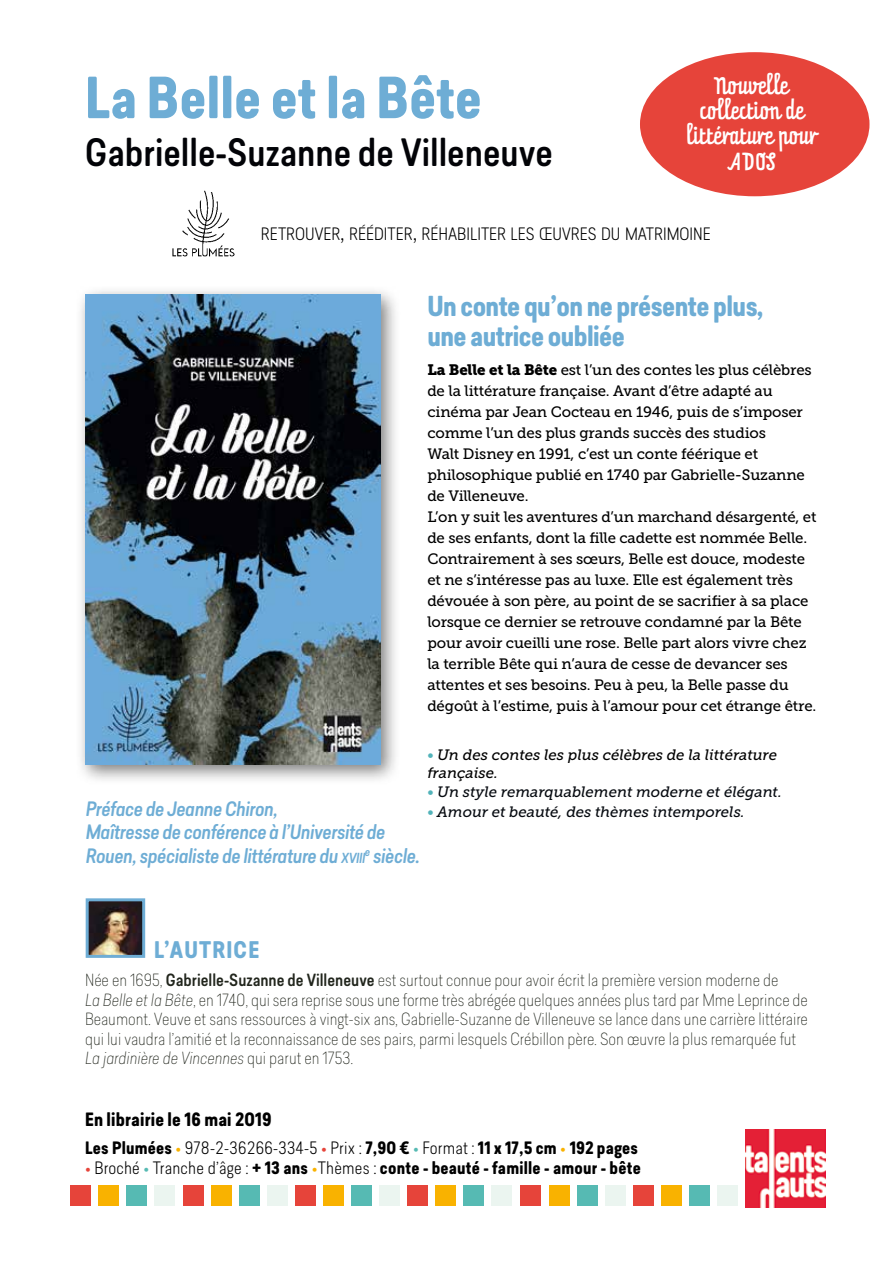
<style>
.page{position:relative;width:893px;height:1263px;background:#fff}
.page>*{position:absolute;margin:0;border:0;box-sizing:border-box;transform-origin:0 0}
.t1{font:700 55.5px "Predige Rounded";color:#6eadd5}
.t2{font:500 37.05px "Predige Rounded";color:#020307}
.t3{font:700 27px/30px "Predige Rounded";letter-spacing:-.02em;color:#6eadd5}
.t4{font:700 22.5px "Predige Rounded";letter-spacing:.05em;color:#6eadd5}
.t5{font:21px/25.2px "Prater Script One";color:#fff;text-align:center}
.t6{font:italic 500 19.5px/23.4px "Predige Rounded";letter-spacing:-.02em;color:#6eadd5}
.t7{font:700 18px "Predige Rounded";letter-spacing:.01em;color:#000}
.t8{font:700 16.8px "Predige Rounded";letter-spacing:.015em;color:#000}
.t9{font:300 16.8px "Predige Rounded";color:#000}
.t10{font:100 16.5px/19.5px "Predige Rounded";color:#21251c}
.t11{font:15px/21px "Museo Slab 500";letter-spacing:-.01em;color:#000}
.t12{font:italic 15px "Museo Slab 500";color:#060a10}
.t13{font:italic 15px/18px "Museo Slab 500";color:#000}
.s1{font-size:24px}
.s2{font-family:"Museo Slab 900"}
.s3{font-size:13.65px}
.s4{color:#52b3ba}
.s5{font-weight:500}
.s6{font-style:italic}
.s7{font-weight:300;color:#f9b200}
.s8{font-weight:300}
.s9{font-weight:300;color:#e6443a}
.s10{font-weight:300;color:#56bab3}
</style>
<div class="page">
<div style="left:71px;top:1185px;width:20px;height:20px;background:#e6443a"></div>
<div style="left:99px;top:1185px;width:20px;height:20px;background:#f9b200"></div>
<div style="left:127px;top:1185px;width:20px;height:20px;background:#56bab3"></div>
<div style="left:155px;top:1185px;width:20px;height:20px;background:#ebf5f0"></div>
<div style="left:183px;top:1185px;width:20px;height:20px;background:#e6443a"></div>
<div style="left:211px;top:1185px;width:20px;height:20px;background:#f9b200"></div>
<div style="left:239px;top:1185px;width:20px;height:20px;background:#56bab3"></div>
<div style="left:267px;top:1185px;width:20px;height:20px;background:#ebf5f0"></div>
<div style="left:295px;top:1185px;width:20px;height:20px;background:#e6443a"></div>
<div style="left:323px;top:1185px;width:20px;height:20px;background:#f9b200"></div>
<div style="left:352px;top:1185px;width:20px;height:20px;background:#56bab3"></div>
<div style="left:380px;top:1185px;width:20px;height:20px;background:#ebf5f0"></div>
<div style="left:407px;top:1185px;width:20px;height:20px;background:#e6443a"></div>
<div style="left:435px;top:1185px;width:20px;height:20px;background:#f9b200"></div>
<div style="left:463px;top:1185px;width:21px;height:20px;background:#56bab3"></div>
<div style="left:492px;top:1185px;width:20px;height:20px;background:#ebf5f0"></div>
<div style="left:521px;top:1185px;width:20px;height:20px;background:#e6443a"></div>
<div style="left:549px;top:1185px;width:20px;height:20px;background:#f9b200"></div>
<div style="left:577px;top:1185px;width:20px;height:20px;background:#56bab3"></div>
<div style="left:605px;top:1185px;width:20px;height:20px;background:#ebf5f0"></div>
<div style="left:633px;top:1185px;width:20px;height:20px;background:#e6443a"></div>
<div style="left:661px;top:1185px;width:20px;height:20px;background:#f9b200"></div>
<div style="left:689px;top:1185px;width:20px;height:20px;background:#56bab3"></div>
<div style="left:718px;top:1185px;width:20px;height:20px;background:#ebf5f0"></div>
<img style="left:90px;top:902px;width:51px;height:52px">
<div style="left:86px;top:898px;width:59px;height:60px;border:3px solid #6eadd5"></div>
<div style="left:75px;top:285px;width:326px;height:500px;background:#000;opacity:.51"></div>
<img style="left:86px;top:295px;width:295px;height:470px">
<img style="left:746px;top:1129px;width:79px;height:78px">
<div style="left:640px;top:52px;width:229px;height:144px;background:#e6443a;border-radius:50%"></div>
<img style="left:142px;top:190px;width:123px;height:121px">
<h1 class="t1" style="left:85px;top:58px;width:398px">La Belle et la Bête</h1>
<h3 class="t5" style="left:687px;top:75px;width:132px">Nouvelle collection de littérature pour<br>ADOS</h3>
<h2 class="t2" style="left:85px;top:127px;width:469px">Gabrielle-Suzanne de Villeneuve</h2>
<p class="t9" style="left:261px;top:223px;width:451px">RETROUVER<span class="s1">,</span> RÉÉDITER<span class="s1">,</span> RÉHABILITER LES ŒUVRES DU MATRIMOINE</p>
<h3 class="t3" style="left:427px;top:291px;width:338px">Un conte qu’on ne présente plus, une autrice oubliée</h3>
<p class="t11" style="left:427px;top:360px;width:391px"><span class="s2">La Belle et la Bête</span> est l’un des contes les plus célèbres de la littérature française. Avant d’être adapté au cinéma par Jean Cocteau en 1946, puis de s’imposer comme l’un des plus grands succès des studios<br>Walt Disney en 1991, c’est un conte féérique et philosophique publié en 1740 par Gabrielle-Suzanne de Villeneuve.<br>L’on y suit les aventures d’un marchand désargenté, et de ses enfants, dont la fille cadette est nommée Belle.<br>Contrairement à ses sœurs, Belle est douce, modeste et ne s’intéresse pas au luxe. Elle est également très dévouée à son père, au point de se sacrifier à sa place lorsque ce dernier se retrouve condamné par la Bête pour avoir cueilli une rose. Belle part alors vivre chez la terrible Bête qui n’aura de cesse de devancer ses attentes et ses besoins. Peu à peu, la Belle passe du dégoût à l’estime, puis à l’amour pour cet étrange être.</p>
<h3 class="t6" style="left:86px;top:797px;width:336px">Préface de Jeanne Chiron,<br>Maîtresse de conférence à l’Université de<br>Rouen, spécialiste de littérature du <span class="s3">xviii</span><sup>e</sup> siècle.</h3>
<p class="t13" style="left:427px;top:746px;width:351px"><span class="s4">•</span> Un des contes les plus célèbres de la littérature française.</p>
<p class="t12" style="left:427px;top:784px;width:356px"><span class="s4">•</span> Un style remarquablement moderne et élégant.</p>
<p class="t12" style="left:427px;top:803px;width:319px"><span class="s4">•</span> Amour et beauté, des thèmes intemporels.</p>
<h3 class="t4" style="left:154px;top:934px;width:107px">L’AUTRICE</h3>
<p class="t10" style="left:85px;top:970px;width:724px">Née en 1695, <span class="s5">Gabrielle-Suzanne de Villeneuve</span> est surtout connue pour avoir écrit la première version moderne de<br><span class="s6">La Belle et la Bête</span>, en 1740, qui sera reprise sous une forme très abrégée quelques années plus tard par Mme Leprince de Beaumont. Veuve et sans ressources à vingt-six ans, Gabrielle-Suzanne de Villeneuve se lance dans une carrière littéraire qui lui vaudra l’amitié et la reconnaissance de ses pairs, parmi lesquels Crébillon père. Son œuvre la plus remarquée fut <span class="s6">La jardinière de Vincennes</span> qui parut en 1753.</p>
<p class="t7" style="left:85px;top:1106px;width:188px">En librairie le 16 mai 2019</p>
<p class="t8" style="left:85px;top:1136px;width:554px">Les Plumées <span class="s7">•</span> <span class="s8">978-2-36266-334-5</span> <span class="s9">•</span> <span class="s8">Prix :</span> 7,90 € <span class="s10">•</span> <span class="s8">Format :</span> 11 x 17,5 cm <span class="s7">•</span> 192 pages</p>
<p class="t8" style="left:85px;top:1155px;width:557px"><span class="s9">•</span> <span class="s8">Broché</span> <span class="s10">•</span> <span class="s8">Tranche d’âge :</span> + 13 ans <span class="s7">•</span><span class="s8">Thèmes :</span> conte - beauté - famille - amour - bête</p>
</div>
